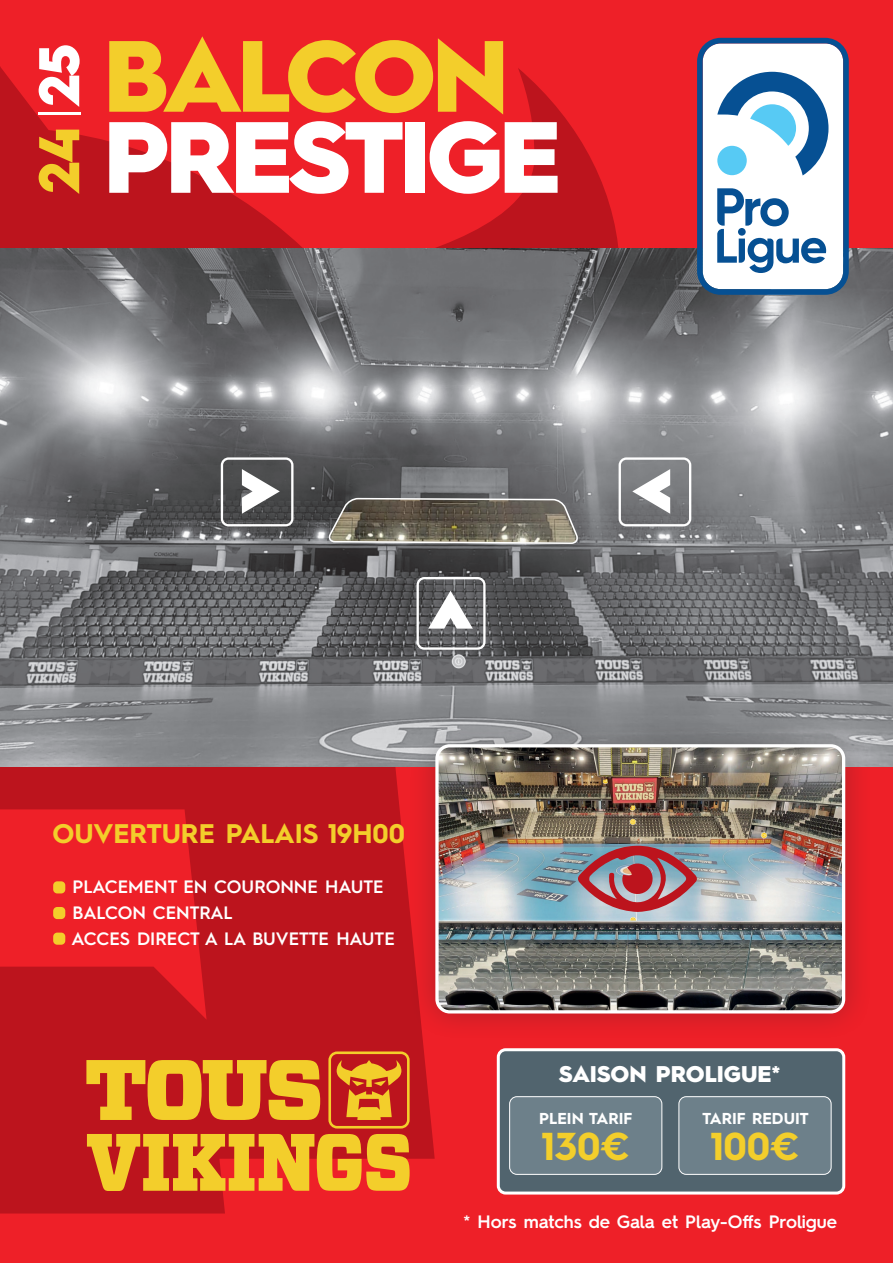
<style>
.page{position:relative;width:893px;height:1263px;background:#fff}
.page>*{position:absolute;margin:0;border:0;box-sizing:border-box;transform-origin:0 0}
.t1{font:900 101.25px "Hurme Geometric Sans 2";letter-spacing:-.04em;color:#fff}
.t2{font:900 101.25px "Hurme Geometric Sans 2";letter-spacing:-.05em;color:#f3ce2b}
.t3{font:900 57.45px "Hurme Geometric Sans 1";color:#f3ce2b}
.t4{font:700 39px "Hurme Geometric Sans 2";color:#f3ce2b}
.t5{font:700 27px "Hurme Geometric Sans 2";color:#f3ce2b}
.t6{font:900 22.8px "Hurme Geometric Sans 2";color:#fff}
.t7{font:600 18px/25.7px "Hurme Geometric Sans 2";color:#fff}
.t8{font:700 15.9px "Hurme Geometric Sans 2";color:#fff}
.s1{font-weight:300;color:#fff}
.s2{color:#fff}
</style>
<div class="page">
<div style="left:0;top:758px;width:893px;height:505px;background:#ee2028"></div>
<div style="left:0;top:0;width:893px;height:331px;background:#ee2028"></div>
<svg style="left:0;top:66px;width:619px;height:182px"></svg>
<svg style="left:0;top:767px;width:435px;height:446px;fill:#bc141d"></svg>
<div style="left:53px;top:881px;width:12px;height:12px;background:#f3ce2b;border-radius:4px"></div>
<div style="left:53px;top:907px;width:12px;height:12px;background:#f3ce2b;border-radius:4px"></div>
<div style="left:53px;top:932px;width:12px;height:13px;background:#f3ce2b;border-radius:4px"></div>
<div style="left:498px;top:1050px;width:346px;height:143px;background:#51646e;border-radius:7px"></div>
<div style="left:497px;top:1048px;width:348px;height:146px;border:3px solid #fff;border-radius:7px"></div>
<div style="left:510px;top:1097px;width:152px;height:77px;background:#6d808a;border-radius:7px"></div>
<div style="left:509px;top:1096px;width:153px;height:79px;border:1px solid #fff;border-radius:7px"></div>
<div style="left:679px;top:1097px;width:152px;height:77px;background:#6d808a;border-radius:7px"></div>
<div style="left:678px;top:1096px;width:154px;height:79px;border:1px solid #fff;border-radius:7px"></div>
<img style="left:0;top:248px;width:893px;height:519px">
<svg style="left:86px;top:456px;width:492px;height:108px"></svg>
<svg style="left:619px;top:457px;width:72px;height:69px"></svg>
<svg style="left:416px;top:577px;width:70px;height:73px"></svg>
<svg style="left:87px;top:1134px;width:323px;height:57px"></svg>
<svg style="left:328px;top:1051px;width:82px;height:77px"></svg>
<svg style="left:86px;top:1060px;width:234px;height:60px"></svg>
<svg style="left:697px;top:38px;width:152px;height:257px"></svg>
<div style="left:717px;top:146px;width:30px;height:29px;background:#57caf4;border-radius:50%"></div>
<div style="left:408px;top:717px;width:465px;height:324px;background:#231f20;opacity:.3"></div>
<img style="left:437px;top:746px;width:407px;height:266px">
<div style="left:435px;top:744px;width:410px;height:269px;border:3px solid #fff;border-radius:13px"></div>
<svg style="left:577px;top:845px;width:120px;height:67px"></svg>
<h2 class="t3" style="left:19px;top:194px;width:151px;rotate:-90deg">24<span class="s1">|</span><span class="s2">25</span></h2>
<h1 class="t2" style="left:104px;top:5px;width:407px">BALCON</h1>
<h1 class="t1" style="left:104px;top:86px;width:460px">PRESTIGE</h1>
<h3 class="t5" style="left:52px;top:815px;width:354px">OUVERTURE PALAIS 19H00</h3>
<p class="t7" style="left:71px;top:873px;width:325px">PLACEMENT EN COURONNE HAUTE<br>BALCON CENTRAL<br>ACCES DIRECT A LA BUVETTE HAUTE</p>
<p class="t6" style="left:559px;top:1058px;width:222px">SAISON PROLIGUE*</p>
<p class="t8" style="left:539px;top:1107px;width:95px">PLEIN TARIF</p>
<h3 class="t4" style="left:541px;top:1119px;width:91px">130€</h3>
<p class="t8" style="left:702px;top:1107px;width:108px">TARIF REDUIT</p>
<h3 class="t4" style="left:710px;top:1119px;width:91px">100€</h3>
<p class="t7" style="left:463px;top:1208px;width:375px">* Hors matchs de Gala et Play-Offs Proligue</p>
</div>
